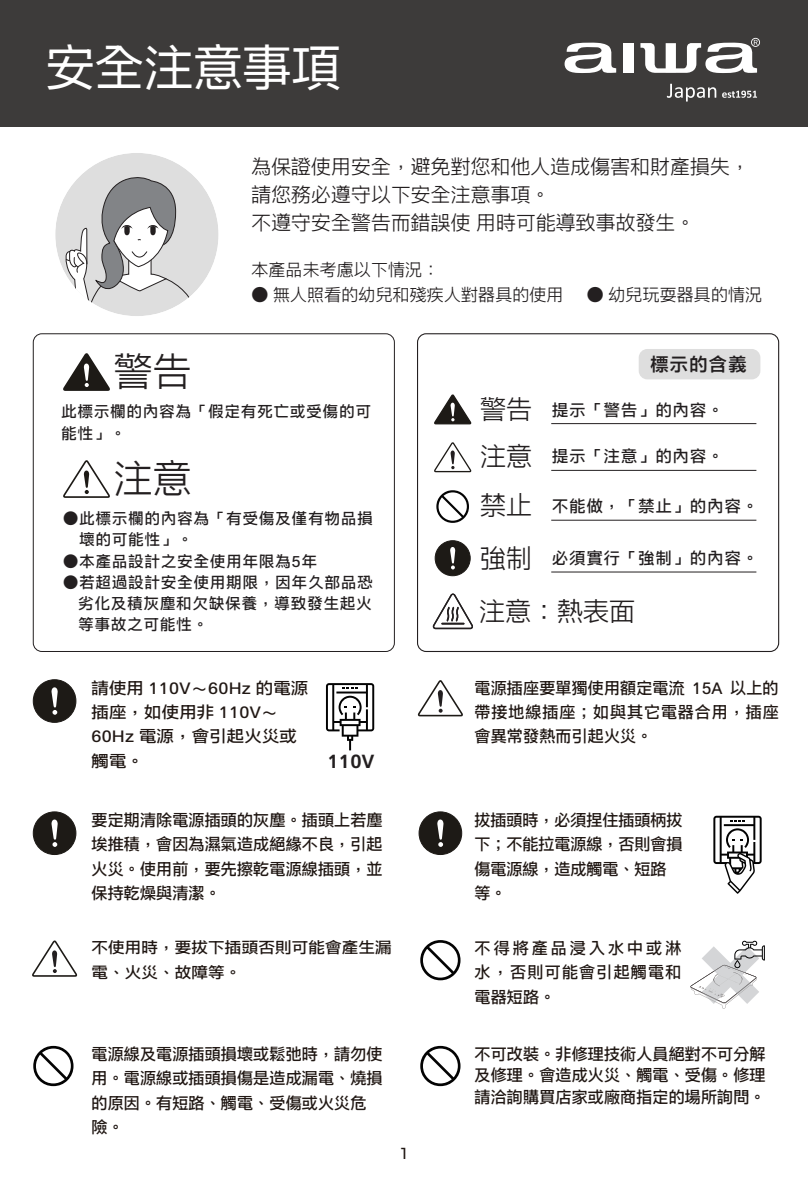
<style>
.page{position:relative;width:808px;height:1191px;background:#fff}
.page>*{position:absolute;margin:0;border:0;box-sizing:border-box;transform-origin:0 0}
.t1{font:49.2px "ARVFJX Hei B5 Wr W";color:#fff}
.t2{font:38.8px "ARVFJX Hei B5 Wr W";color:#231f20}
.t3{font:26px "ARVFJX Hei B5 Wr W";color:#231f20}
.t4{font:19.8px/28.2px "ARVFJX Hei B5 Wr W";letter-spacing:.01em;color:#231f20}
.t5{font:18.2px "ARVFJX Hei B5 Wr W";letter-spacing:.075em;color:#231f20}
.t6{font:17px "ARVFJX Hei B5 Wr W";letter-spacing:.01em;color:#231f20}
.t7{font:16px/24.4px "ARVFJX Hei B5 Wr W";letter-spacing:.01em;color:#211814;text-align:justify}
.t8{font:16px "ARVFJX Hei B5 Wr W";letter-spacing:.075em;color:#231f20}
.t9{font:16px/24.4px "ARVFJX Hei B5 Wr W";letter-spacing:.01em;color:#211814;scale:1.09 1}
.t10{font:500 16px "Montserrat";color:#211814}
.t11{font:15.2px/21.2px "ARVFJX Hei B5 Wr W";letter-spacing:.075em;color:#231f20}
.t12{font:15.2px/24.4px "ARVFJX Hei B5 Wr W";letter-spacing:.01em;color:#211814;scale:1.09 1}
.s1{font-size:26px}
</style>
<div class="page">
<div style="left:0;top:0;width:808px;height:126px;background:#3d3b3a"></div>
<svg style="left:667px;top:84px;width:49px;height:18px"></svg>
<svg style="left:722px;top:91px;width:35px;height:7px"></svg>
<svg style="left:564px;top:42px;width:52px;height:31px"></svg>
<div style="left:623px;top:43px;width:10px;height:30px;background:#fff"></div>
<svg style="left:640px;top:38px;width:120px;height:35px"></svg>
<div style="left:55px;top:153px;width:164px;height:163px;background:#dedede;border-radius:50%"></div>
<svg style="left:64px;top:175px;width:130px;height:135px"></svg>
<div style="left:33px;top:333px;width:362px;height:319px;border:1px solid #231f20;border-radius:9px"></div>
<div style="left:417px;top:333px;width:362px;height:319px;border:1px solid #231f20;border-radius:9px"></div>
<div style="left:639px;top:349px;width:121px;height:30px;background:#dedede;border-radius:9px"></div>
<svg style="left:63px;top:460px;width:47px;height:38px"></svg>
<svg style="left:63px;top:353px;width:47px;height:38px"></svg>
<svg style="left:434px;top:394px;width:38px;height:31px"></svg>
<hr style="left:551px;top:423px;width:205px;height:1px;background:#231f20">
<svg style="left:434px;top:442px;width:38px;height:31px"></svg>
<hr style="left:551px;top:470px;width:205px;height:1px;background:#231f20">
<svg style="left:436px;top:490px;width:33px;height:33px"></svg>
<hr style="left:551px;top:520px;width:205px;height:1px;background:#231f20">
<div style="left:435px;top:541px;width:35px;height:35px;background:#1d1a16;border-radius:50%"></div>
<div style="left:435px;top:540px;width:35px;height:36px;border:1px solid #1d1a16;border-radius:50%"></div>
<svg style="left:450px;top:547px;width:5px;height:22px"></svg>
<hr style="left:551px;top:571px;width:205px;height:1px;background:#231f20">
<svg style="left:33px;top:1046px;width:40px;height:40px"></svg>
<svg style="left:420px;top:1046px;width:40px;height:40px"></svg>
<svg style="left:417px;top:680px;width:46px;height:37px"></svg>
<div style="left:33px;top:679px;width:43px;height:43px;background:#1d1a16;border-radius:50%"></div>
<div style="left:33px;top:679px;width:43px;height:43px;border:1px solid #1d1a16;border-radius:50%"></div>
<svg style="left:51px;top:687px;width:7px;height:27px"></svg>
<svg style="left:326px;top:683px;width:48px;height:67px"></svg>
<div style="left:33px;top:812px;width:43px;height:42px;background:#1d1a16;border-radius:50%"></div>
<div style="left:33px;top:811px;width:43px;height:43px;border:1px solid #1d1a16;border-radius:50%"></div>
<svg style="left:51px;top:819px;width:7px;height:28px"></svg>
<div style="left:419px;top:812px;width:43px;height:42px;background:#1d1a16;border-radius:50%"></div>
<div style="left:419px;top:811px;width:43px;height:43px;border:1px solid #1d1a16;border-radius:50%"></div>
<svg style="left:437px;top:819px;width:7px;height:28px"></svg>
<svg style="left:713px;top:815px;width:49px;height:79px"></svg>
<svg style="left:32px;top:940px;width:46px;height:37px"></svg>
<svg style="left:420px;top:940px;width:40px;height:40px"></svg>
<svg style="left:690px;top:940px;width:75px;height:68px"></svg>
<svg style="left:433px;top:593px;width:40px;height:36px"></svg>
<h1 class="t1" style="left:46px;top:40px;width:297px">安全注意事項</h1>
<h2 class="t2" style="left:114px;top:350px;width:79px">警告</h2>
<p class="t4" style="left:251px;top:153px;width:500px">為保證使用安全，避免對您和他人造成傷害和財產損失，請您務必遵守以下安全注意事項。<br>不遵守安全警告而錯誤使 用時可能導致事故發生。</p>
<p class="t6" style="left:251px;top:260px;width:189px">本產品未考慮以下情況：</p>
<p class="t6" style="left:251px;top:285px;width:314px">● 無人照看的幼兒和殘疾人對器具的使用</p>
<p class="t6" style="left:587px;top:285px;width:177px">● 幼兒玩耍器具的情況</p>
<p class="t5" style="left:650px;top:354px;width:98px">標示的含義</p>
<p class="t11" style="left:61px;top:401px;width:311px">此標示欄的內容為「假定有死亡或受傷的可能性」。</p>
<h2 class="t2" style="left:114px;top:457px;width:79px">注意</h2>
<p class="t11" style="left:63px;top:508px;width:311px">●此標示欄的內容為「有受傷及僅有物品損　壞的可能性」。</p>
<p class="t11" style="left:63px;top:551px;width:256px">●本產品設計之安全使用年限為5年</p>
<p class="t11" style="left:78px;top:572px;width:296px;text-align:justify;text-indent:-15px">●若超過設計安全使用期限，因年久部品恐劣化及積灰塵和欠缺保養，導致發生起火等事故之可能性。</p>
<p class="t9" style="left:92px;top:676px;width:200px">請使用 110V～60Hz 的電源插座，如使用非 110V～<br>60Hz 電源，會引起火災或觸電。</p>
<p class="t5" style="left:328px;top:751px;width:48px">110V</p>
<p class="t8" style="left:480px;top:401px;width:245px"><span class="s1">警告</span> 提示「警告」的內容。</p>
<p class="t8" style="left:480px;top:447px;width:245px"><span class="s1">注意</span> 提示「注意」的內容。</p>
<p class="t8" style="left:480px;top:497px;width:279px"><span class="s1">禁止</span> 不能做，「禁止」的內容。</p>
<p class="t8" style="left:480px;top:549px;width:279px"><span class="s1">強制</span> 必須實行「強制」的內容。</p>
<h3 class="t3" style="left:479px;top:597px;width:158px">注意：熱表面</h3>
<p class="t7" style="left:475px;top:676px;width:306px">電源插座要單獨使用額定電流 15A 以上的帶接地線插座；如與其它電器合用，插座會異常發熱而引起火災。</p>
<p class="t7" style="left:92px;top:808px;width:292px">要定期清除電源插頭的灰塵。插頭上若塵埃推積，會因為濕氣造成絕緣不良，引起火災。使用前，要先擦乾電源線插頭，並保持乾燥與清潔。</p>
<p class="t7" style="left:475px;top:808px;width:209px;text-align:left">拔插頭時，必須捏住插頭柄拔下；不能拉電源線，否則會損傷電源線，造成觸電、短路等。</p>
<p class="t12" style="left:92px;top:936px;width:277px">不使用時，要拔下插頭否則可能會產生漏電、火災、故障等。</p>
<p class="t7" style="left:475px;top:936px;width:208px">不得將產品浸入水中或淋水，否則可能會引起觸電和電器短路。</p>
<p class="t7" style="left:92px;top:1042px;width:292px;text-align:left">電源線及電源插頭損壞或鬆弛時，請勿使用。電源線或插頭損傷是造成漏電、燒損的原因。有短路、觸電、受傷或火災危險。</p>
<p class="t7" style="left:475px;top:1044px;width:292px;line-height:21.2px">不可改裝。非修理技術人員絕對不可分解及修理。會造成火災、觸電、受傷。修理請洽詢購買店家或廠商指定的場所詢問。</p>
<p class="t10" style="left:401px;top:1142px;width:7px">1</p>
</div>
